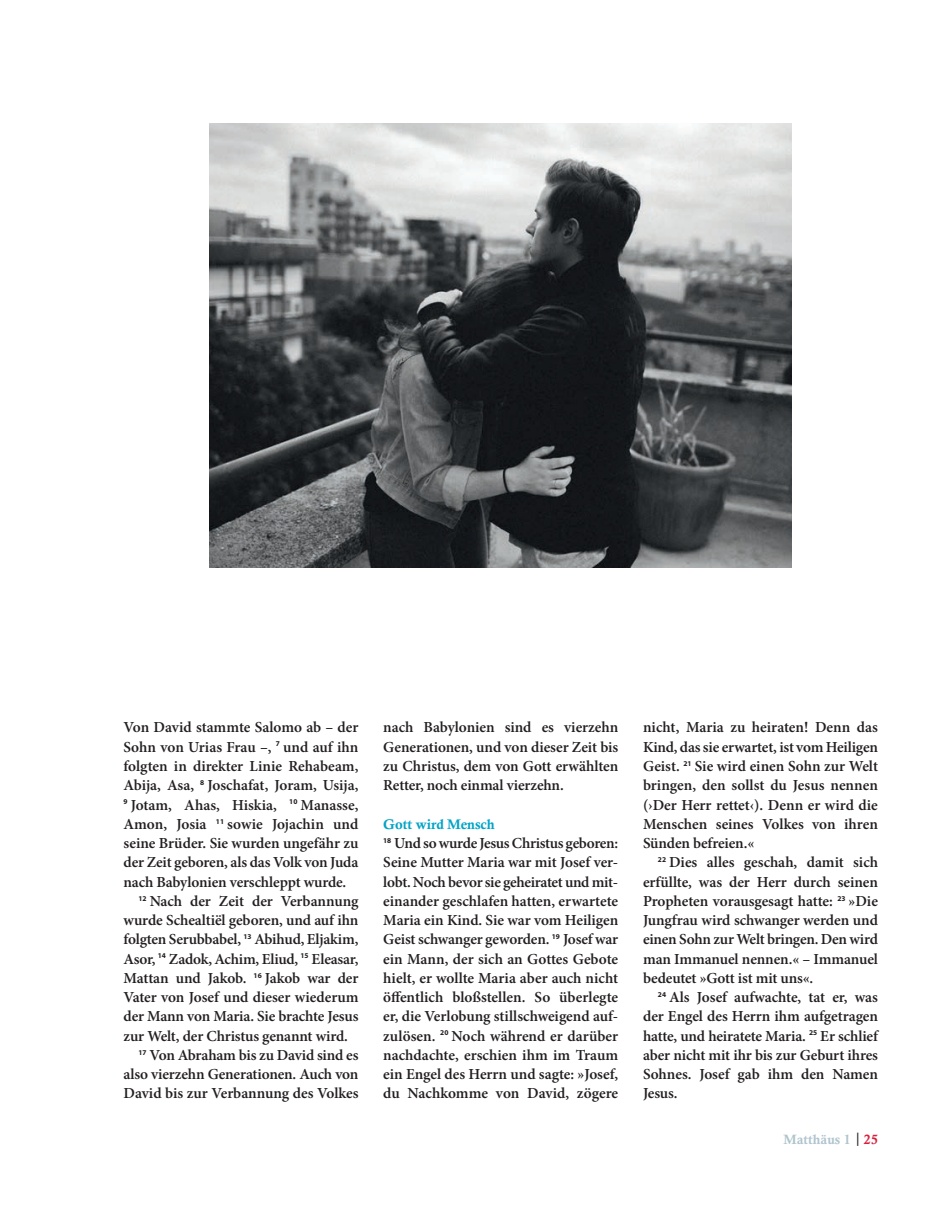
<style>
.page{position:relative;width:937px;height:1215px;background:#fff}
.page>*{position:absolute;margin:0;border:0;box-sizing:border-box;transform-origin:0 0}
.t1{font:600 15.4px/19.2px "Minion Pro";letter-spacing:-.005em;color:#231f20;text-align:justify}
.t2{font:700 14px "Calisto MT Pro";letter-spacing:-.01em;color:#00a4c6}
.t3{font:700 13.65px "Calisto MT Pro";color:#b0c4cd}
.s1{font-style:italic;font-size:15.92px;color:#231f20}
.s2{color:#da1f3d}
</style>
<div class="page">
<img style="left:209px;top:123px;width:583px;height:444px">
<p class="t1" style="left:123px;top:717px;width:236px">Von David stammte Salomo ab – der</p>
<p class="t1" style="left:123px;top:737px;width:236px">Sohn von Urias Frau –, <sup>7</sup> und auf ihn</p>
<p class="t1" style="left:123px;top:756px;width:236px">folgten in direkter Linie Rehabeam,</p>
<p class="t1" style="left:123px;top:775px;width:236px">Abija, Asa, <sup>8</sup> Joschafat, Joram, Usija,</p>
<p class="t1" style="left:123px;top:794px;width:236px"><sup>9</sup> Jotam, Ahas, Hiskia, <sup>10</sup> Manasse,</p>
<p class="t1" style="left:123px;top:814px;width:236px">Amon, Josia <sup>11</sup> sowie Jojachin und</p>
<p class="t1" style="left:123px;top:833px;width:236px">seine Brüder. Sie wurden ungefähr zu</p>
<p class="t1" style="left:123px;top:852px;width:236px">der Zeit geboren, als das Volk von Juda</p>
<p class="t1" style="left:123px;top:871px;width:224px">nach Babylonien verschleppt wurde.</p>
<p class="t1" style="left:138px;top:891px;width:221px"><sup>12</sup> Nach der Zeit der Verbannung</p>
<p class="t1" style="left:123px;top:910px;width:236px">wurde Schealtiël geboren, und auf ihn</p>
<p class="t1" style="left:123px;top:929px;width:236px">folgten Serubbabel, <sup>13</sup> Abihud, Eljakim,</p>
<p class="t1" style="left:123px;top:948px;width:236px">Asor, <sup>14</sup> Zadok, Achim, Eliud, <sup>15</sup> Eleasar,</p>
<p class="t1" style="left:123px;top:968px;width:236px">Mattan und Jakob. <sup>16</sup> Jakob war der</p>
<p class="t1" style="left:123px;top:987px;width:236px">Vater von Josef und dieser wiederum</p>
<p class="t1" style="left:123px;top:1006px;width:236px">der Mann von Maria. Sie brachte Jesus</p>
<p class="t1" style="left:123px;top:1025px;width:226px">zur Welt, der Christus genannt wird.</p>
<p class="t1" style="left:138px;top:1045px;width:221px"><sup>17</sup> Von Abraham bis zu David sind es</p>
<p class="t1" style="left:123px;top:1064px;width:236px">also vierzehn Generationen. Auch von</p>
<p class="t1" style="left:123px;top:1083px;width:236px">David bis zur Verbannung des Volkes</p>
<p class="t1" style="left:383px;top:717px;width:236px">nach Babylonien sind es vierzehn Generationen, und von dieser Zeit bis zu Christus, dem von Gott erwählten Retter, noch einmal vierzehn.</p>
<p class="t2" style="left:383px;top:815px;width:113px">Gott wird Mensch</p>
<p class="t1" style="left:383px;top:833px;width:236px"><sup>18</sup> Und so wurde Jesus Christus geboren:<br>Seine Mutter Maria war mit Josef ver&shy;lobt. Noch bevor sie geheiratet und mit&shy;einander geschlafen hatten, erwartete Maria ein Kind. Sie war vom Heiligen Geist schwanger geworden. <sup>19</sup> Josef war ein Mann, der sich an Gottes Gebote hielt, er wollte Maria aber auch nicht öffentlich bloßstellen. So überlegte er, die Verlobung stillschweigend auf&shy;zulösen. <sup>20</sup> Noch während er darüber nachdachte, erschien ihm im Traum ein Engel des Herrn und sagte: »Josef, du Nachkomme von David, zögere</p>
<p class="t1" style="left:643px;top:717px;width:236px">nicht, Maria zu heiraten! Denn das Kind, das sie erwartet, ist vom Heiligen Geist. <sup>21</sup> Sie wird einen Sohn zur Welt bringen, den sollst du Jesus nennen (›Der Herr rettet‹). Denn er wird die Menschen seines Volkes von ihren Sünden befreien.«</p>
<p class="t1" style="left:643px;top:852px;width:236px;text-indent:15px"><sup>22</sup> Dies alles geschah, damit sich erfüllte, was der Herr durch seinen Propheten vorausgesagt hatte: <sup>23</sup> »Die Jungfrau wird schwanger werden und einen Sohn zur Welt bringen. Den wird man Immanuel nennen.« – Immanuel bedeutet »Gott ist mit uns«.</p>
<p class="t1" style="left:643px;top:987px;width:236px;text-indent:15px"><sup>24</sup> Als Josef aufwachte, tat er, was der Engel des Herrn ihm aufgetragen hatte, und heiratete Maria. <sup>25</sup> Er schlief aber nicht mit ihr bis zur Geburt ihres Sohnes. Josef gab ihm den Namen Jesus.</p>
<p class="t3" style="left:783px;top:1130px;width:96px">Matthäus 1 <span class="s1">|</span> <span class="s2">25</span></p>
</div>
